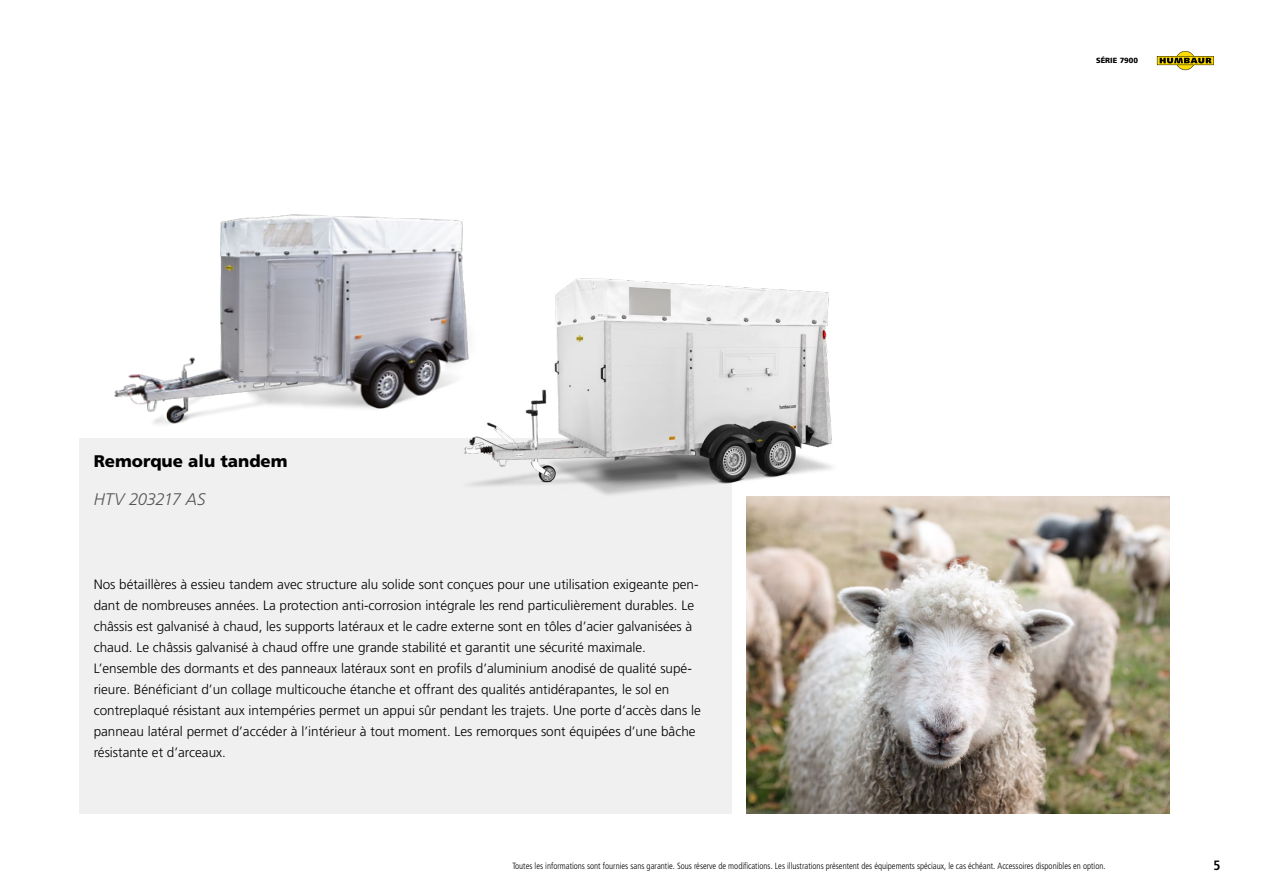
<style>
.page{position:relative;width:1263px;height:893px;background:#fff}
.page>*{position:absolute;margin:0;border:0;box-sizing:border-box;transform-origin:0 0}
.t1{font:16.8px "Frutiger LT 75 Blk";color:#000}
.t2{font:16.8px "Frutiger LT 46 Lt It";letter-spacing:-.025em;color:#565656}
.t3{font:13.5px/21px "Frutiger LT 45 Lt";color:#000}
.t4{font:13.5px "Frutiger LT 67 Bd Cn";color:#000}
.t5{font:9px "Frutiger LT 47 Lt Cn";color:#000}
.t6{font:7.5px "Frutiger LT 75 Blk";color:#000}
</style>
<div class="page">
<img style="left:747px;top:497px;width:422px;height:317px">
<div style="left:79px;top:439px;width:652px;height:375px;background:#f0f0f0"></div>
<img style="left:114px;top:214px;width:349px;height:211px">
<img style="left:445px;top:250px;width:417px;height:296px">
<svg style="left:1157px;top:51px;width:57px;height:19px"></svg>
<p class="t1" style="left:94px;top:450px;width:195px">Remorque alu tandem</p>
<p class="t2" style="left:94px;top:489px;width:113px">HTV 203217 AS</p>
<p class="t3" style="left:94px;top:574px;width:609px">Nos bétaillères à essieu tandem avec structure alu solide sont conçues pour une utilisation exigeante pen&shy;dant de nombreuses années. La protection anti-corrosion intégrale les rend particulièrement durables. Le châssis est galvanisé à chaud, les supports latéraux et le cadre externe sont en tôles d’acier galvanisées à chaud. Le châssis galvanisé à chaud offre une grande stabilité et garantit une sécurité maximale.<br>L’ensemble des dormants et des panneaux latéraux sont en profils d’aluminium anodisé de qualité supé&shy;rieure. Bénéficiant d’un collage multicouche étanche et offrant des qualités antidérapantes, le sol en contreplaqué résistant aux intempéries permet un appui sûr pendant les trajets. Une porte d’accès dans le panneau latéral permet d’accéder à l’intérieur à tout moment. Les remorques sont équipées d’une bâche résistante et d’arceaux.</p>
<p class="t6" style="left:1096px;top:56px;width:43px">SÉRIE 7900</p>
<p class="t5" style="left:512px;top:861px;width:595px">Toutes les informations sont fournies sans garantie. Sous réserve de modifications. Les illustrations présentent des équipements spéciaux, le cas échéant. Accessoires disponibles en option.</p>
<p class="t4" style="left:1213px;top:857px;width:9px">5</p>
</div>
